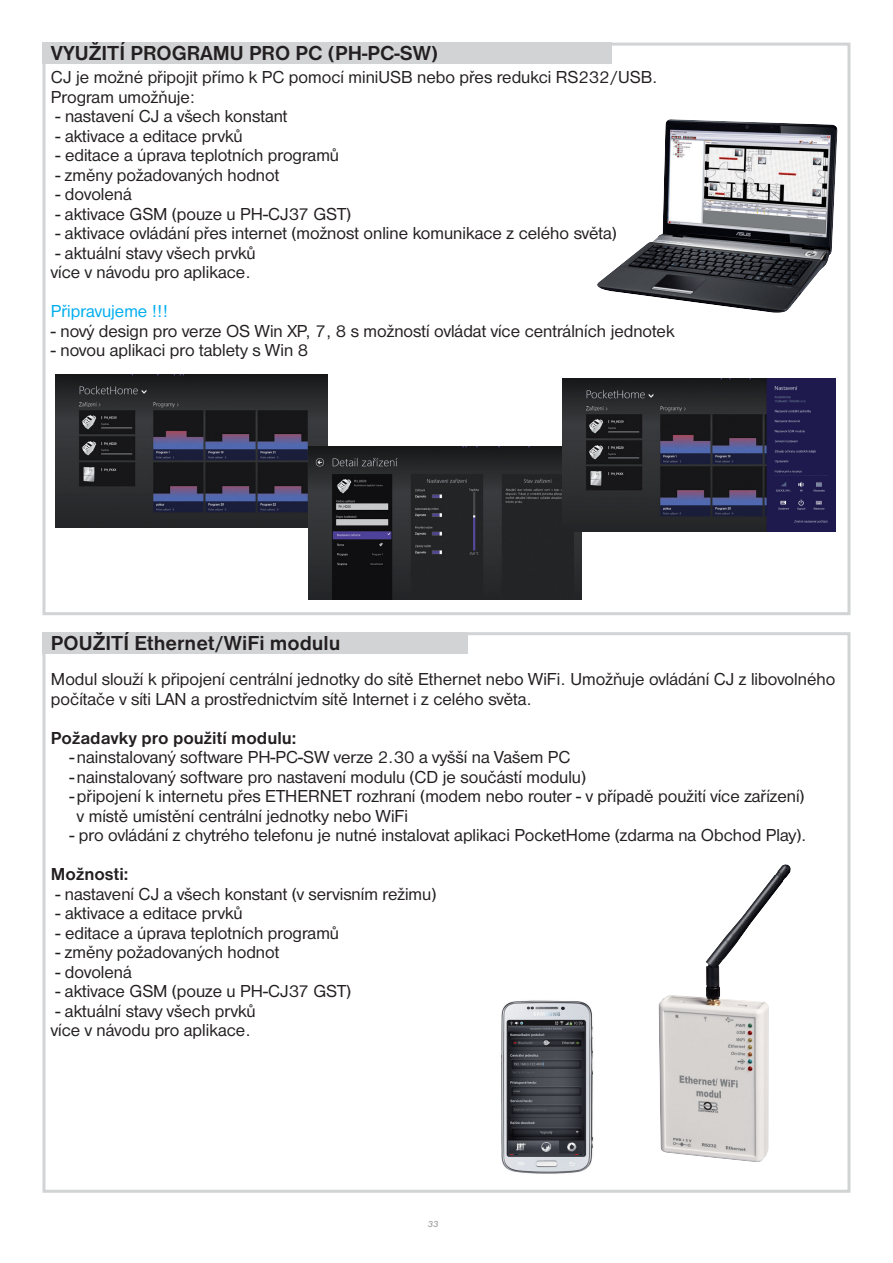
<style>
.page{position:relative;width:893px;height:1263px;background:#fff}
.page>*{position:absolute;margin:0;border:0;box-sizing:border-box;transform-origin:0 0}
.t1{font:700 21px "Nimbus Sans DOT";color:#231f20}
.t2{font:18px/19.5px "Nimbus Sans DOT";color:#231f20}
.t3{font:700 18px "Nimbus Sans DOT";color:#231f20}
.t4{font:18px "Nimbus Sans DOT";color:#00aeef}
.t5{font:italic 9px "Nimbus Sans DOT";color:#939598}
</style>
<div class="page">
<div style="left:42px;top:632px;width:808px;height:561px;border:3px solid #d1d3d4"></div>
<div style="left:42px;top:632px;width:426px;height:21px;background:#d1d3d4"></div>
<img style="left:658px;top:864px;width:133px;height:298px">
<img style="left:501px;top:1000px;width:93px;height:174px">
<div style="left:42px;top:43px;width:570px;height:21px;background:#d1d3d4"></div>
<img style="left:597px;top:119px;width:240px;height:194px">
<img style="left:55px;top:374px;width:273px;height:153px">
<img style="left:309px;top:447px;width:272px;height:153px">
<img style="left:563px;top:379px;width:272px;height:153px">
<p class="t1" style="left:51px;top:45px;width:389px">VYUŽITÍ PROGRAMU PRO PC (PH-PC-SW)</p>
<p class="t2" style="left:51px;top:69px;width:608px">CJ je možné připojit přímo k PC pomocí miniUSB nebo přes redukci RS232/USB.<br>Program umožňuje:</p>
<p class="t2" style="left:55px;top:108px;width:234px">- nastavení CJ a všech konstant</p>
<p class="t2" style="left:55px;top:127px;width:189px">- aktivace a editace prvků</p>
<p class="t2" style="left:55px;top:147px;width:285px">- editace a úprava teplotních programů</p>
<p class="t2" style="left:55px;top:166px;width:225px">- změny požadovaných hodnot</p>
<p class="t2" style="left:55px;top:186px;width:78px">- dovolená</p>
<p class="t2" style="left:55px;top:205px;width:297px">- aktivace GSM (pouze u PH-CJ37 GST)</p>
<p class="t2" style="left:55px;top:225px;width:563px">- aktivace ovládání přes internet (možnost online komunikace z celého světa)</p>
<p class="t2" style="left:51px;top:244px;width:206px">- aktuální stavy všech prvků více v návodu pro aplikace.</p>
<p class="t4" style="left:51px;top:304px;width:119px">Připravujeme !!!</p>
<p class="t2" style="left:51px;top:322px;width:625px">- nový design pro verze OS Win XP, 7, 8 s možností ovládat více centrálních jednotek</p>
<p class="t2" style="left:51px;top:342px;width:259px">- novou aplikaci pro tablety s Win 8</p>
<p class="t1" style="left:51px;top:635px;width:291px">POUŽITÍ Ethernet/WiFi modulu</p>
<p class="t2" style="left:51px;top:671px;width:786px">Modul slouží k připojení centrální jednotky do sítě Ethernet nebo WiFi. Umožňuje ovládání CJ z libovolného počítače v síti LAN a prostřednictvím sítě Internet i z celého světa.</p>
<p class="t3" style="left:51px;top:731px;width:247px">Požadavky pro použití modulu:</p>
<p class="t2" style="left:69px;top:749px;width:503px">- nainstalovaný software PH-PC-SW verze 2.30 a vyšší na Vašem PC</p>
<p class="t2" style="left:69px;top:769px;width:518px">- nainstalovaný software pro nastavení modulu (CD je součástí modulu)</p>
<p class="t2" style="left:77px;top:788px;width:729px;text-indent:-8px">- připojení k internetu přes ETHERNET rozhraní (modem nebo router - v případě použití více zařízení) v místě umístění centrální jednotky nebo WiFi</p>
<p class="t2" style="left:69px;top:827px;width:738px">- pro ovládání z chytrého telefonu je nutné instalovat aplikaci PocketHome (zdarma na Obchod Play).</p>
<p class="t3" style="left:51px;top:867px;width:79px">Možnosti:</p>
<p class="t2" style="left:55px;top:886px;width:382px">- nastavení CJ a všech konstant (v servisním režimu)</p>
<p class="t2" style="left:55px;top:905px;width:189px">- aktivace a editace prvků</p>
<p class="t2" style="left:55px;top:925px;width:285px">- editace a úprava teplotních programů</p>
<p class="t2" style="left:55px;top:944px;width:225px">- změny požadovaných hodnot</p>
<p class="t2" style="left:55px;top:964px;width:78px">- dovolená</p>
<p class="t2" style="left:55px;top:983px;width:297px">- aktivace GSM (pouze u PH-CJ37 GST)</p>
<p class="t2" style="left:51px;top:1003px;width:206px">- aktuální stavy všech prvků více v návodu pro aplikace.</p>
<p class="t5" style="left:428px;top:1220px;width:12px">33</p>
</div>
